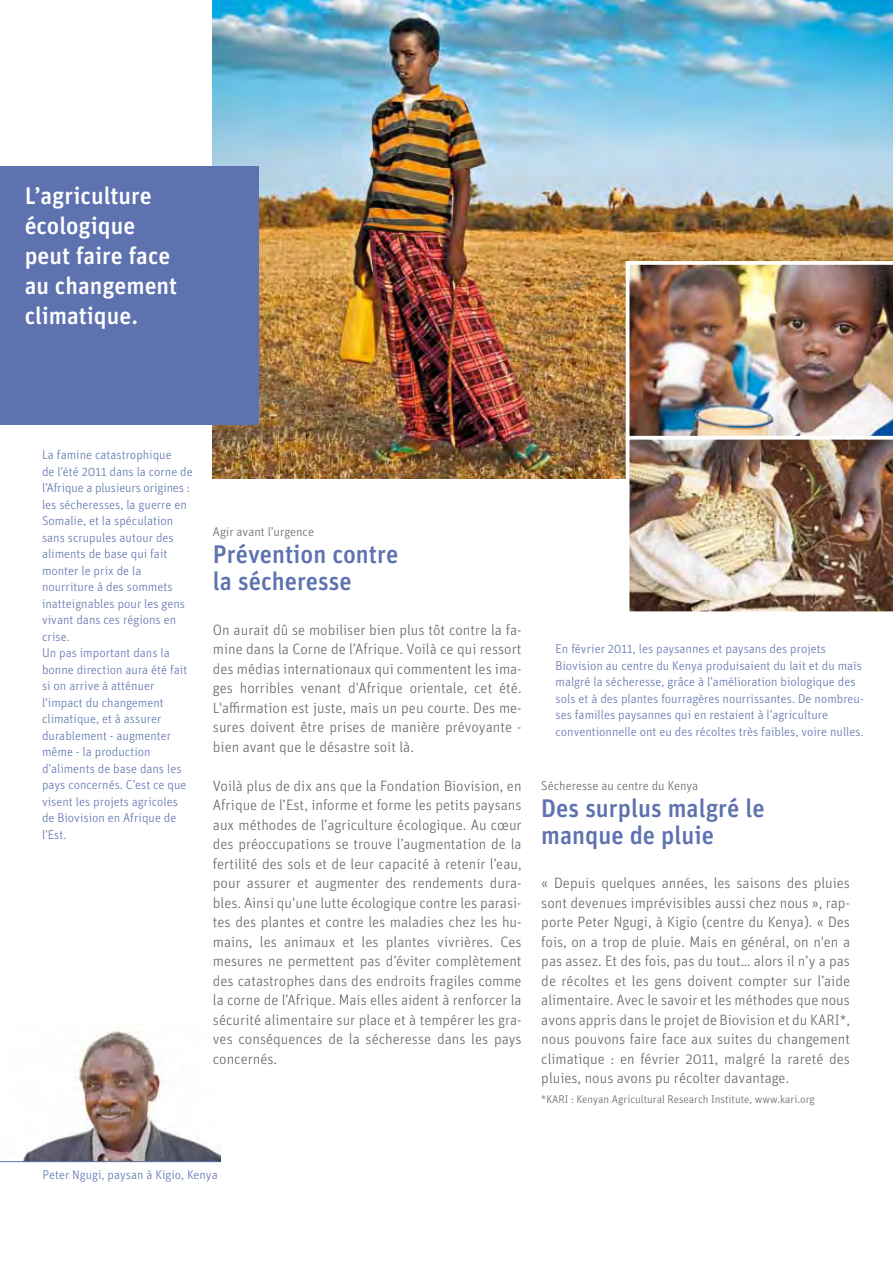
<style>
.page{position:relative;width:893px;height:1263px;background:#fff}
.page>*{position:absolute;margin:0;border:0;box-sizing:border-box;transform-origin:0 0}
.t1{font:500 25.5px/27px "Unit OT";color:#5e72b0}
.t2{font:500 24px/30px "Unit OT";color:#fff}
.t3{font:300 15px/19.5px "Unit OT";color:#646567;text-align:justify}
.t4{font:300 12.75px/16.5px "Unit OT";color:#5e72b0}
.t5{font:300 12.75px "Unit OT";color:#646567}
.t6{font:300 11.25px "Unit OT";color:#646567}
</style>
<div class="page">
<img style="left:213px;top:0;width:680px;height:479px">
<img style="left:626px;top:440px;width:267px;height:172px">
<img style="left:626px;top:261px;width:267px;height:179px">
<img style="left:22px;top:1030px;width:198px;height:131px">
<div style="left:0;top:167px;width:258px;height:258px;background:#5e72b0"></div>
<hr style="left:0;top:1161px;width:219px;height:1px;background:#5e72b0">
<h2 class="t2" style="left:25px;top:181px;width:154px">L’agriculture écologique peut faire face au changement climatique.</h2>
<p class="t4" style="left:42px;top:447px;width:152px">La famine catastrophique<br>de l’été 2011 dans la corne de l’Afrique a plusieurs origines : les sécheresses, la guerre en<br>Somalie, et la spéculation sans scrupules autour des aliments de base qui fait monter le prix de la nourriture à des sommets inatteignables pour les gens vivant dans ces régions en crise.<br>Un pas important dans la bonne direction aura été fait si on arrive à atténuer l'impact du changement climatique, et à assurer durablement - augmenter même - la production d’aliments de base dans les pays concernés. C’est ce que visent les projets agricoles de Biovision en Afrique de l’Est.</p>
<p class="t5" style="left:213px;top:525px;width:103px">Agir avant l’urgence</p>
<h1 class="t1" style="left:213px;top:541px;width:187px">Prévention contre la sécheresse</h1>
<p class="t3" style="left:213px;top:620px;width:310px">On aurait dû se mobiliser bien plus tôt contre la fa&shy;mine dans la Corne de l’Afrique. Voilà ce qui ressort des médias internationaux qui commentent les ima&shy;ges horribles venant d'Afrique orientale, cet été.<br>L'affirmation est juste, mais un peu courte. Des me&shy;sures doivent être prises de manière prévoyante - bien avant que le désastre soit là.</p>
<p class="t3" style="left:213px;top:776px;width:310px">Voilà plus de dix ans que la Fondation Biovision, en Afrique de l’Est, informe et forme les petits paysans aux méthodes de l’agriculture écologique. Au cœur des préoccupations se trouve l’augmentation de la fertilité des sols et de leur capacité à retenir l’eau, pour assurer et augmenter des rendements dura&shy;bles. Ainsi qu'une lutte écologique contre les parasi&shy;tes des plantes et contre les maladies chez les hu&shy;mains, les animaux et les plantes vivrières. Ces mesures ne permettent pas d’éviter complètement des catastrophes dans des endroits fragiles comme la corne de l’Afrique. Mais elles aident à renforcer la sécurité alimentaire sur place et à tempérer les gra&shy;ves conséquences de la sécheresse dans les pays concernés.</p>
<p class="t5" style="left:541px;top:778px;width:158px">Sécheresse au centre du Kenya</p>
<p class="t4" style="left:556px;top:641px;width:310px">En février 2011, les paysannes et paysans des projets Biovision au centre du Kenya produisaient du lait et du maïs malgré la sécheresse, grâce à l’amélioration biologique des sols et à des plantes fourragères nourrissantes. De nombreu&shy;ses familles paysannes qui en restaient à l’agriculture conventionnelle ont eu des récoltes très faibles, voire nulles.</p>
<h1 class="t1" style="left:541px;top:794px;width:225px">Des surplus malgré le manque de pluie</h1>
<p class="t3" style="left:541px;top:873px;width:310px">« Depuis quelques années, les saisons des pluies sont devenues imprévisibles aussi chez nous », rap&shy;porte Peter Ngugi, à Kigio (centre du Kenya). « Des fois, on a trop de pluie. Mais en général, on n'en a pas assez. Et des fois, pas du tout… alors il n’y a pas de récoltes et les gens doivent compter sur l’aide alimentaire. Avec le savoir et les méthodes que nous avons appris dans le projet de Biovision et du KARI*, nous pouvons faire face aux suites du changement climatique : en février 2011, malgré la rareté des pluies, nous avons pu récolter davantage.</p>
<p class="t6" style="left:541px;top:1092px;width:275px">*KARI : Kenyan Agricultural Research Institute, www.kari.org</p>
<p class="t4" style="left:43px;top:1166px;width:177px">Peter Ngugi, paysan à Kigio, Kenya</p>
</div>
